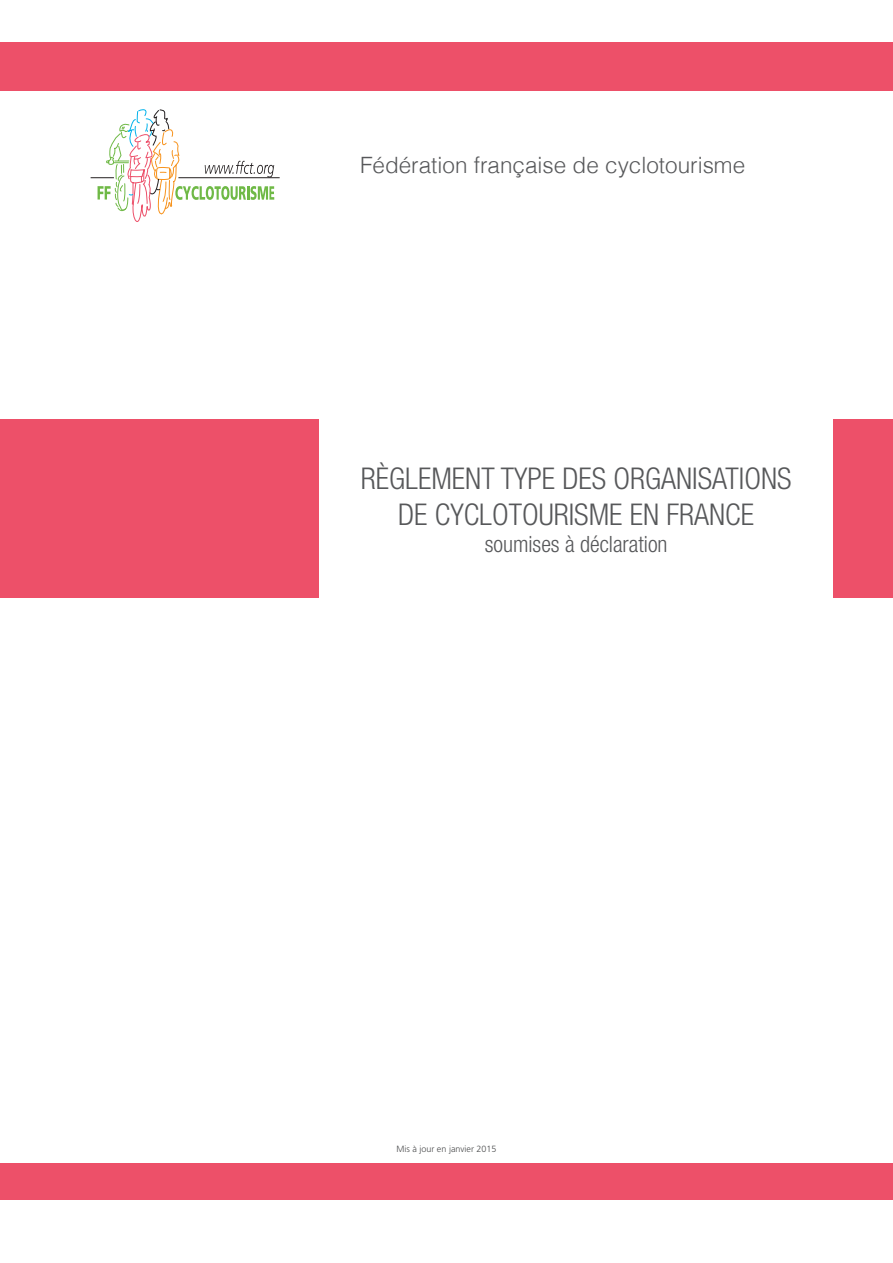
<style>
.page{position:relative;width:893px;height:1263px;background:#fff}
.page>*{position:absolute;margin:0;border:0;box-sizing:border-box;transform-origin:0 0}
.t1{font:300 condensed 30px/36px "Helvetica Neue";color:#57585a;text-align:center}
.t2{font:300 22.5px "Helvetica";color:#57585a}
.t3{font:300 condensed 22.5px "Helvetica Neue";color:#57585a}
.t4{font:300 9px "Frutiger";color:#4b4c4d}
</style>
<div class="page">
<div style="left:0;top:419px;width:319px;height:178px;background:#ed5069"></div>
<div style="left:833px;top:419px;width:60px;height:178px;background:#ed5069"></div>
<div style="left:0;top:43px;width:893px;height:48px;background:#ed5069"></div>
<hr style="left:178px;top:177px;width:102px;height:1px;background:#231f20">
<svg style="left:91px;top:109px;width:183px;height:113px"></svg>
<div style="left:0;top:1163px;width:893px;height:36px;background:#ed5069"></div>
<p class="t2" style="left:360px;top:151px;width:387px">Fédération française de cyclotourisme</p>
<p class="t1" style="left:361px;top:460px;width:432px">RÈGLEMENT TYPE DES ORGANISATIONS<br>DE CYCLOTOURISME EN FRANCE</p>
<p class="t3" style="left:485px;top:531px;width:184px">soumises à déclaration</p>
<p class="t4" style="left:396px;top:1143px;width:102px">Mis à jour en janvier 2015</p>
</div>
